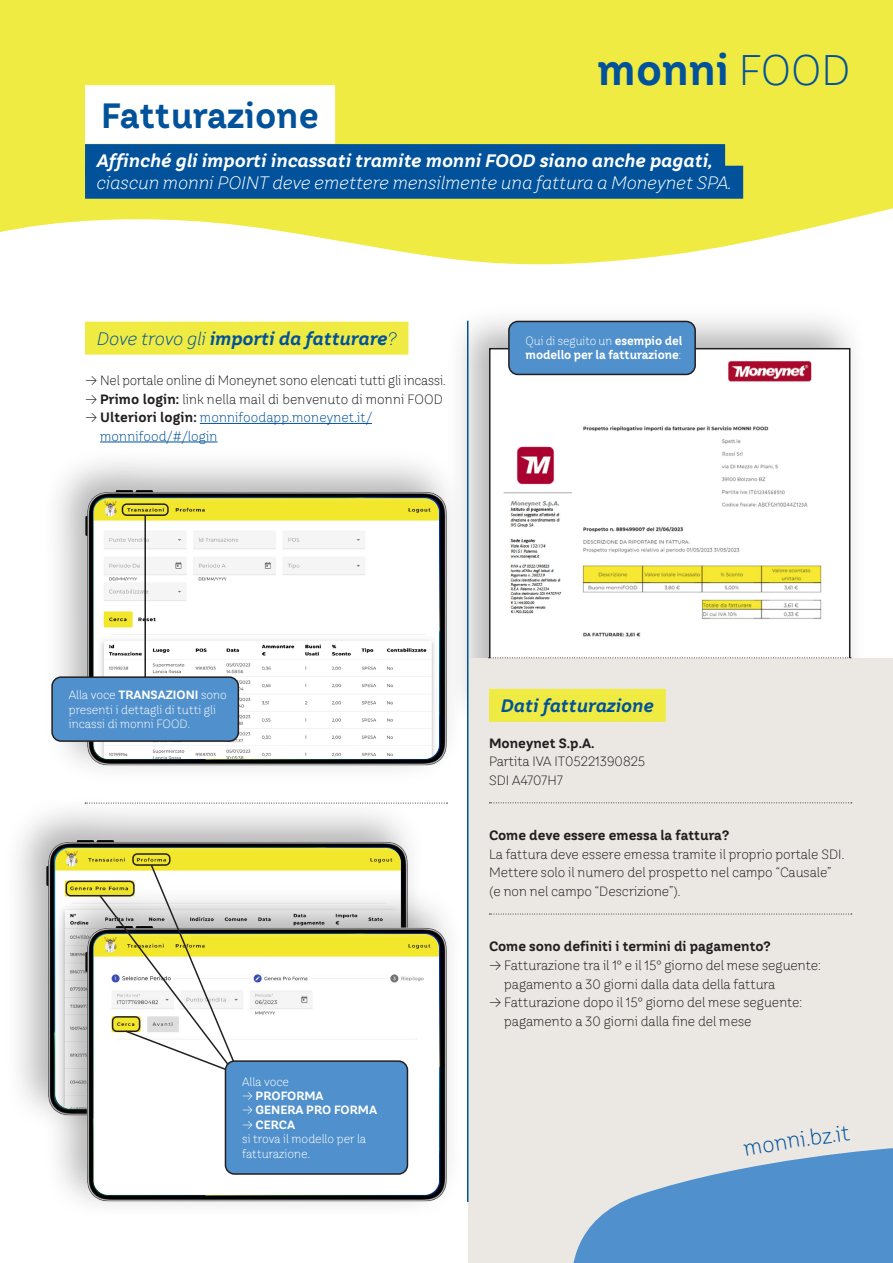
<style>
.page{position:relative;width:893px;height:1263px;background:#fff}
.page>*{position:absolute;margin:0;border:0;box-sizing:border-box;transform-origin:0 0}
.t1{font:700 42.75px "TT Hazelnuts";color:#01529a}
.t2{font:700 35.1px "TT Hazelnuts";color:#01529a}
.t3{font:300 21.9px "TT Hazelnuts";color:#01529a}
.t4{font:italic 300 18px "TT Hazelnuts";color:#fff}
.t5{font:italic 700 18px "TT Hazelnuts";color:#fff}
.t6{font:italic 700 18px "TT Hazelnuts";color:#01529a}
.t7{font:300 13.5px/18.5px "TT Hazelnuts";color:#231f20}
.t8{font:700 13.5px "TT Hazelnuts";color:#231f20}
.t9{font:300 13.5px/18.5px "TT Hazelnuts";letter-spacing:.01em;color:#01529a}
.t10{font:300 12px/14.4px "TT Hazelnuts";color:#fff}
.t11{font:700 12px/14.4px "TT Hazelnuts";letter-spacing:-.005em;color:#fff}
.s1{font-weight:300}
.s2{font-family:"Klavika"}
.s3{font-weight:700}
.s4{font-family:"Klavika";color:#231f20}
.s5{font-weight:700;color:#231f20}
.s6{font-family:"Klavika";font-weight:300}
</style>
<div class="page">
<div style="left:445px;top:304px;width:423px;height:428px;background:#231f20;opacity:.35"></div>
<img style="left:492px;top:351px;width:355px;height:306px">
<div style="left:468px;top:658px;width:425px;height:605px;background:#ebe8e4"></div>
<svg style="left:0;top:0;width:893px;height:265px;background:#f0ed59"></svg>
<div style="left:85px;top:85px;width:250px;height:59px;background:#fff"></div>
<div style="left:85px;top:144px;width:640px;height:33px;background:#01529a"></div>
<div style="left:85px;top:166px;width:658px;height:33px;background:#01529a"></div>
<div style="left:85px;top:322px;width:323px;height:33px;background:#efeb43"></div>
<hr style="left:200px;top:423px;width:172px;height:1px;background:#01529a">
<hr style="left:100px;top:442px;width:117px;height:1px;background:#01529a">
<div style="left:489px;top:689px;width:177px;height:33px;background:#efeb43"></div>
<svg style="left:489px;top:802px;width:363px;height:1px"></svg>
<svg style="left:489px;top:914px;width:363px;height:1px"></svg>
<div style="left:42px;top:446px;width:422px;height:338px;background:#231f20;opacity:.35"></div>
<img style="left:85px;top:490px;width:361px;height:276px">
<img style="left:94px;top:501px;width:345px;height:258px">
<div style="left:3px;top:796px;width:423px;height:337px;background:#231f20;opacity:.35"></div>
<img style="left:47px;top:840px;width:361px;height:42px">
<img style="left:55px;top:850px;width:346px;height:32px">
<div style="left:42px;top:882px;width:422px;height:337px;background:#231f20;opacity:.35"></div>
<img style="left:85px;top:926px;width:361px;height:276px">
<img style="left:94px;top:937px;width:345px;height:258px">
<hr style="left:467px;top:321px;width:1px;height:881px;background:#01529a">
<svg style="left:85px;top:803px;width:362px;height:1px"></svg>
<svg style="left:489px;top:657px;width:362px;height:1px"></svg>
<div style="left:52px;top:677px;width:186px;height:64px;background:#5090cc;border-radius:9px"></div>
<div style="left:51px;top:676px;width:188px;height:66px;border:2px solid #231f20;border-radius:9px"></div>
<div style="left:509px;top:321px;width:186px;height:53px;background:#5090cc;border-radius:9px"></div>
<div style="left:508px;top:321px;width:188px;height:54px;border:2px solid #231f20;border-radius:9px"></div>
<div style="left:225px;top:1061px;width:182px;height:113px;background:#5090cc;border-radius:9px"></div>
<div style="left:225px;top:1060px;width:183px;height:115px;border:2px solid #231f20;border-radius:9px"></div>
<div style="left:122px;top:503px;width:47px;height:13px;border:2px solid #231f20;border-radius:4px"></div>
<hr style="left:144px;top:516px;width:2px;height:161px;background:#231f20">
<div style="left:132px;top:853px;width:39px;height:13px;border:2px solid #231f20;border-radius:4px"></div>
<div style="left:66px;top:880px;width:69px;height:16px;border:2px solid #231f20;border-radius:4px"></div>
<svg style="left:98px;top:863px;width:137px;height:208px"></svg>
<svg style="left:573px;top:1148px;width:320px;height:115px"></svg>
<h1 class="t1" style="left:598px;top:42px;width:254px">monni <span class="s1">FOOD</span></h1>
<h2 class="t2" style="left:101px;top:92px;width:219px">Fatturazione</h2>
<h3 class="t5" style="left:97px;top:149px;width:617px">Affinché gli importi incassati tramite monni FOOD siano anche pagati,</h3>
<h3 class="t4" style="left:96px;top:171px;width:637px">ciascun monni POINT deve emettere mensilmente una fattura a Moneynet SPA.</h3>
<h3 class="t6" style="left:97px;top:327px;width:301px"><span class="s1">Dove trovo gli</span> importi da fatturare<span class="s1">?</span></h3>
<p class="t7" style="left:85px;top:371px;width:362px"><span class="s2">•</span> Nel portale online di Moneynet sono elencati tutti gli incassi.</p>
<p class="t7" style="left:85px;top:389px;width:360px"><span class="s2">•</span> <span class="s3">Primo login:</span> link nella mail di benvenuto di monni FOOD</p>
<p class="t9" style="left:100px;top:408px;width:273px;text-indent:-15px"><span class="s4">•</span> <span class="s5">Ulteriori login:</span> monnifoodapp.moneynet.it/ monnifood/#/login</p>
<p class="t11" style="left:526px;top:333px;width:158px"><span class="s1">Qui di seguito un</span> esempio del modello per la fatturazione<span class="s1">:</span></p>
<p class="t10" style="left:69px;top:687px;width:160px">Alla voce <span class="s3">TRANSAZIONI</span> sono presenti i dettagli di tutti gli incassi di monni FOOD.</p>
<h3 class="t6" style="left:501px;top:694px;width:155px">Dati fatturazione</h3>
<p class="t8" style="left:489px;top:734px;width:107px">Moneynet S.p.A.</p>
<p class="t7" style="left:489px;top:752px;width:158px">Partita IVA IT05221390825<br>SDI A4707H7</p>
<p class="t8" style="left:489px;top:827px;width:242px">Come deve essere emessa la fattura?</p>
<p class="t7" style="left:489px;top:844px;width:357px">La fattura deve essere emessa tramite il proprio portale SDI.<br>Mettere solo il numero del prospetto nel campo “Causale” (e non nel campo “Descrizione”).</p>
<p class="t8" style="left:489px;top:938px;width:283px">Come sono definiti i termini di pagamento?</p>
<p class="t7" style="left:504px;top:956px;width:318px;text-indent:-15px"><span class="s2">•</span> Fatturazione tra il 1° e il 15° giorno del mese seguente: pagamento a 30 giorni dalla data della fattura</p>
<p class="t7" style="left:504px;top:993px;width:300px;text-indent:-15px"><span class="s2">•</span> Fatturazione dopo il 15° giorno del mese seguente: pagamento a 30 giorni dalla fine del mese</p>
<p class="t10" style="left:242px;top:1074px;width:49px">Alla voce</p>
<p class="t11" style="left:242px;top:1089px;width:83px"><span class="s6">•</span> PROFORMA</p>
<p class="t11" style="left:242px;top:1103px;width:136px"><span class="s6">•</span> GENERA PRO FORMA</p>
<p class="t10" style="left:242px;top:1117px;width:126px"><span class="s2">•</span> <span class="s3">CERCA<br></span>si trova il modello per la fatturazione.</p>
<h3 class="t3" style="left:821px;top:1122px;width:29px;rotate:-7deg">z.it</h3>
</div>
